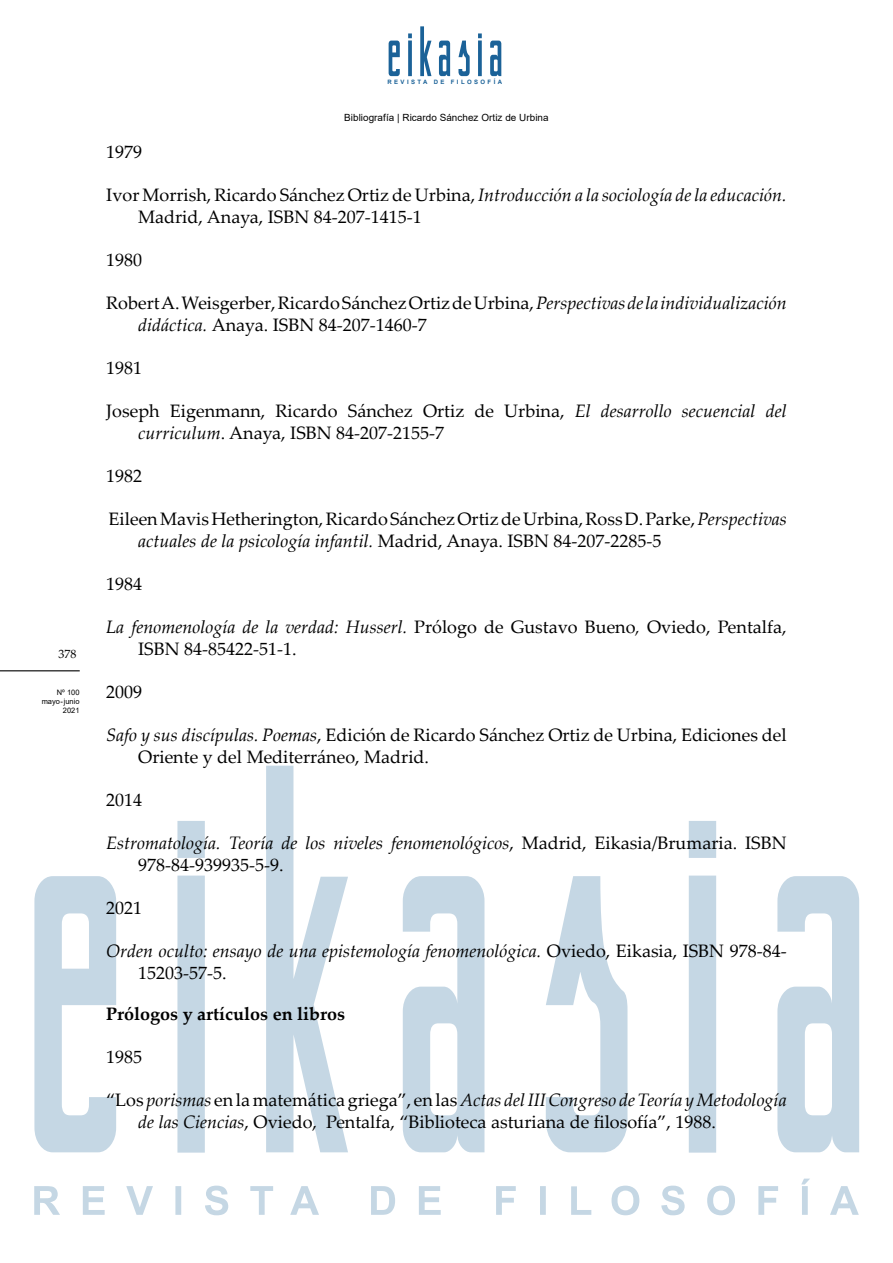
<style>
.page{position:relative;width:893px;height:1263px;background:#fff}
.page>*{position:absolute;margin:0;border:0;box-sizing:border-box;transform-origin:0 0}
.t1{font:18px/21.6px "Palatino Linotype";color:#000}
.t2{font:italic 18px/21.6px "Palatino Linotype";color:#000}
.t3{font:700 18px "Palatino Linotype";color:#000}
.t4{font:12px "Palatino Linotype";color:#000}
.t5{font:9.9px "Arial";letter-spacing:.005em;color:#000}
.t6{font:7.5px/9px "Arial";color:#000;text-align:right}
.t7{font:700 6px "Arial";letter-spacing:.4em;color:#1b6298}
.s1{font-size:9.75px}
.s2{font-style:italic}
.s3{font-style:normal}
</style>
<div class="page">
<hr style="left:0;top:670px;width:80px;height:1px;background:#000">
<svg style="left:389px;top:26px;width:112px;height:50px"></svg>
<svg style="left:34px;top:1178px;width:825px;height:37px"></svg>
<svg style="left:34px;top:766px;width:825px;height:386px"></svg>
<p class="t4" style="left:59px;top:646px;width:19px">378</p>
<p class="t6" style="left:42px;top:688px;width:39px">Nº 100 mayo - junio<br>2021</p>
<p class="t7" style="left:387px;top:78px;width:116px">REVISTA DE FILOSOFÍA</p>
<p class="t5" style="left:344px;top:111px;width:206px">Bibliografía <span class="s1">|</span> Ricardo Sánchez Ortiz de Urbina</p>
<p class="t1" style="left:106px;top:140px;width:37px">1979</p>
<p class="t1" style="left:138px;top:183px;width:650px;text-indent:-32px">Ivor Morrish, Ricardo Sánchez Ortiz de Urbina, <span class="s2">Introducción a la sociología de la educación.<br></span>Madrid, Anaya, ISBN 84-207-1415-1</p>
<p class="t1" style="left:106px;top:248px;width:37px">1980</p>
<p class="t1" style="left:138px;top:291px;width:650px;text-indent:-32px">Robert A. Weisgerber, Ricardo Sánchez Ortiz de Urbina, <span class="s2">Perspectivas de la individualización didáctica.</span> Anaya. ISBN 84-207-1460-7</p>
<p class="t1" style="left:106px;top:356px;width:37px">1981</p>
<p class="t1" style="left:138px;top:399px;width:650px;text-indent:-32px">Joseph Eigenmann, Ricardo Sánchez Ortiz de Urbina, <span class="s2">El desarrollo secuencial del curriculum</span>. Anaya, ISBN 84-207-2155-7</p>
<p class="t1" style="left:106px;top:464px;width:37px">1982</p>
<p class="t1" style="left:138px;top:507px;width:650px;text-indent:-30px">Eileen Mavis Hetherington, Ricardo Sánchez Ortiz de Urbina, Ross D. Parke, <span class="s2">Perspectivas actuales de la psicología infantil.</span> Madrid, Anaya. ISBN 84-207-2285-5</p>
<p class="t1" style="left:106px;top:572px;width:37px">1984</p>
<p class="t1" style="left:138px;top:615px;width:650px;text-indent:-32px"><span class="s2">La fenomenología de la verdad: Husserl.</span> Prólogo de Gustavo Bueno<span class="s2">,</span> Oviedo, Pentalfa,<br>ISBN 84-85422-51-1.</p>
<p class="t1" style="left:106px;top:680px;width:37px">2009</p>
<p class="t1" style="left:138px;top:723px;width:650px;text-indent:-32px"><span class="s2">Safo y sus discípulas. Poemas</span>, Edición de Ricardo Sánchez Ortiz de Urbina, Ediciones del<br>Oriente y del Mediterráneo, Madrid.</p>
<p class="t1" style="left:106px;top:788px;width:37px">2014</p>
<p class="t2" style="left:138px;top:831px;width:650px;text-indent:-32px">Estromatología. Teoría de los niveles fenomenológicos<span class="s3">, Madrid, Eikasia/Brumaria. ISBN<br>978-84-939935-5-9.</span></p>
<p class="t1" style="left:106px;top:896px;width:37px">2021</p>
<p class="t2" style="left:138px;top:939px;width:650px;text-indent:-32px">Orden oculto: ensayo de una epistemología fenomenológica. <span class="s3">Oviedo, Eikasia, ISBN 978-84-<br>15203-57-5.</span></p>
<p class="t3" style="left:106px;top:1001px;width:240px">Prólogos y artículos en libros</p>
<p class="t1" style="left:106px;top:1046px;width:37px">1985</p>
<p class="t1" style="left:138px;top:1089px;width:650px;text-indent:-32px">“Los <span class="s2">porismas</span> en la matemática griega”, en las <span class="s2">Actas del III Congreso de Teoría y Metodología de las Ciencias</span>, Oviedo, Pentalfa, “Biblioteca asturiana de filosofía”, 1988.</p>
</div>
